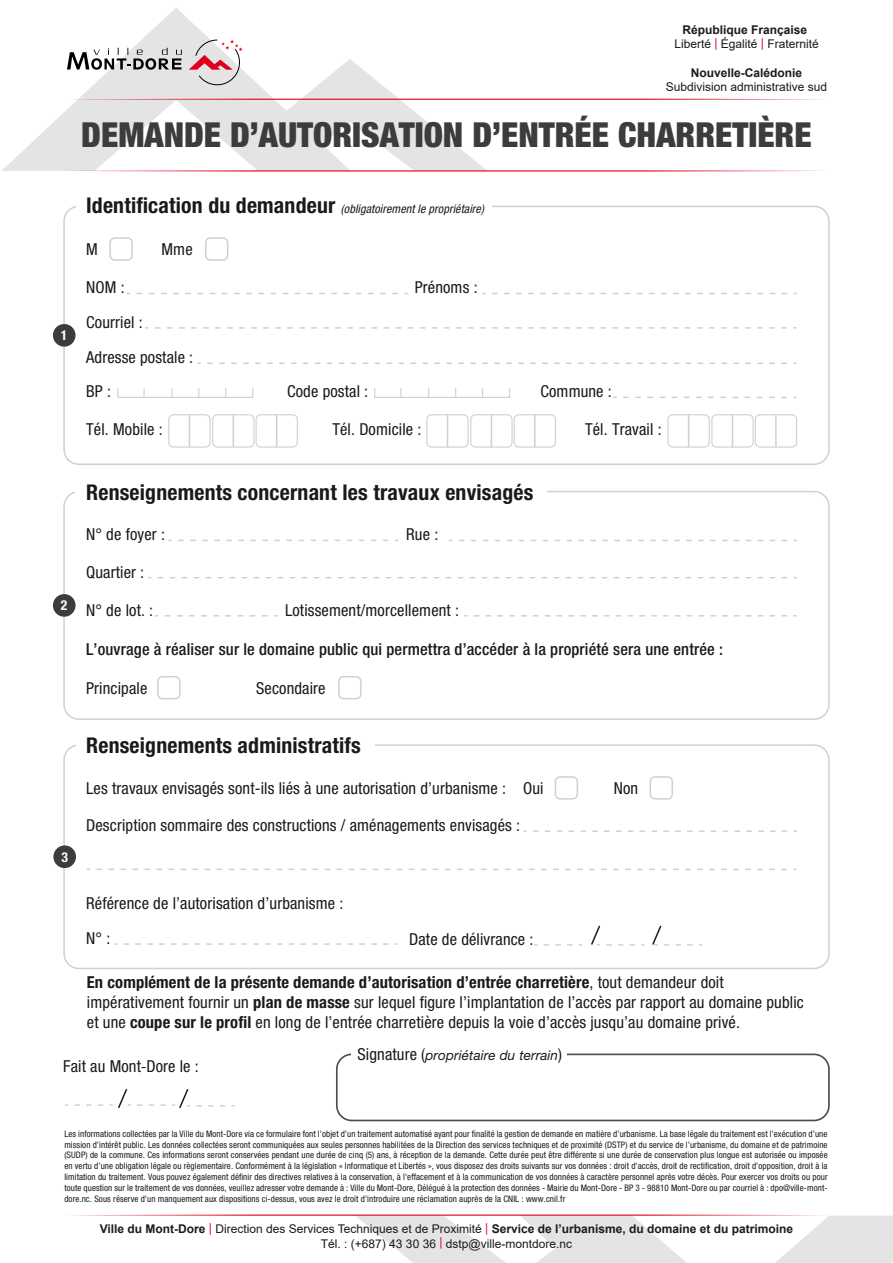
<style>
.page{position:relative;width:893px;height:1263px;background:#fff}
.page>*{position:absolute;margin:0;border:0;box-sizing:border-box;transform-origin:0 0}
.t1{font:900 condensed 34.5px "Helvetica Neue LT Std";color:#3c3c3b}
.t2{font:700 condensed 21.75px "Helvetica Neue LT Std";letter-spacing:.01em;color:#1a1a1a}
.t3{font:condensed 16.5px/19.8px "Helvetica Neue LT Std";letter-spacing:.01em;color:#1a1a1a}
.t4{font:500 condensed 16.5px "Helvetica Neue LT Std";letter-spacing:.01em;color:#1a1a1a}
.t5{font:700 condensed 13.65px "Helvetica Neue LT Std";color:#fff}
.t6{font:italic 13.5px "Helvetica Neue LT Std";letter-spacing:.01em;color:#1a1a1a}
.t7{font:12px/14.4px "Arial";color:#1a1a1a;text-align:center}
.t8{font:italic condensed 12px "Helvetica Neue LT Std";letter-spacing:.01em;color:#1a1a1a}
.t9{font:700 12px "Arial";color:#1a1a1a}
.t10{font:condensed 9px/10.8px "Helvetica Neue LT Std";letter-spacing:.01em;color:#1a1a1a;text-align:justify}
.s1{font-weight:700}
.s2{color:#e1001a}
.s3{font-weight:700;font-style:normal;font-size:21.75px}
.s4{font-family:"Myriad Pro";font-stretch:normal}
.s5{font-style:normal;font-stretch:condensed;font-size:16.5px}
</style>
<div class="page">
<svg style="left:2px;top:8px;width:484px;height:163px"></svg>
<svg style="left:189px;top:39px;width:54px;height:50px"></svg>
<svg style="left:67px;top:48px;width:115px;height:22px"></svg>
<svg style="left:137px;top:293px;width:270px;height:1px"></svg>
<svg style="left:71px;top:1214px;width:822px;height:49px"></svg>
<svg style="left:155px;top:327px;width:641px;height:2px"></svg>
<svg style="left:208px;top:363px;width:588px;height:1px"></svg>
<svg style="left:624px;top:397px;width:172px;height:1px"></svg>
<div style="left:63px;top:206px;width:767px;height:259px;border:2px solid #d0d0d0;border-radius:15px"></div>
<div style="left:76px;top:190px;width:415px;height:35px;background:#fff"></div>
<div style="left:109px;top:237px;width:24px;height:24px;border:1px solid #d0d0d0;border-radius:5px"></div>
<div style="left:157px;top:676px;width:24px;height:23px;border:1px solid #d0d0d0;border-radius:5px"></div>
<div style="left:338px;top:676px;width:24px;height:23px;border:1px solid #d0d0d0;border-radius:5px"></div>
<div style="left:205px;top:237px;width:23px;height:24px;border:1px solid #d0d0d0;border-radius:5px"></div>
<svg style="left:64px;top:98px;width:758px;height:2px;background:#eb8893"></svg>
<div style="left:168px;top:414px;width:43px;height:34px;border:1px solid #d0d0d0;border-radius:5px"></div>
<hr style="left:189px;top:415px;width:1px;height:32px;background:#d0d0d0">
<div style="left:212px;top:414px;width:42px;height:34px;border:1px solid #d0d0d0;border-radius:5px"></div>
<hr style="left:233px;top:415px;width:1px;height:32px;background:#d0d0d0">
<div style="left:256px;top:414px;width:42px;height:34px;border:1px solid #d0d0d0;border-radius:5px"></div>
<hr style="left:276px;top:415px;width:1px;height:32px;background:#d0d0d0">
<div style="left:426px;top:414px;width:43px;height:34px;border:1px solid #d0d0d0;border-radius:5px"></div>
<hr style="left:447px;top:415px;width:1px;height:32px;background:#d0d0d0">
<div style="left:470px;top:414px;width:43px;height:34px;border:1px solid #d0d0d0;border-radius:5px"></div>
<hr style="left:491px;top:415px;width:1px;height:32px;background:#d0d0d0">
<div style="left:514px;top:414px;width:42px;height:34px;border:1px solid #d0d0d0;border-radius:5px"></div>
<hr style="left:534px;top:415px;width:2px;height:32px;background:#d0d0d0">
<div style="left:667px;top:414px;width:43px;height:34px;border:1px solid #d0d0d0;border-radius:5px"></div>
<hr style="left:688px;top:415px;width:1px;height:32px;background:#d0d0d0">
<div style="left:711px;top:414px;width:43px;height:34px;border:1px solid #d0d0d0;border-radius:5px"></div>
<hr style="left:732px;top:415px;width:1px;height:32px;background:#d0d0d0">
<div style="left:755px;top:414px;width:42px;height:34px;border:1px solid #d0d0d0;border-radius:5px"></div>
<hr style="left:775px;top:415px;width:2px;height:32px;background:#d0d0d0">
<svg style="left:117px;top:388px;width:137px;height:10px"></svg>
<svg style="left:374px;top:388px;width:137px;height:10px"></svg>
<div style="left:53px;top:324px;width:23px;height:23px;background:#3c3c3b;border-radius:50%"></div>
<svg style="left:179px;top:540px;width:219px;height:1px"></svg>
<svg style="left:459px;top:540px;width:337px;height:1px"></svg>
<svg style="left:158px;top:577px;width:638px;height:1px"></svg>
<svg style="left:165px;top:615px;width:112px;height:1px"></svg>
<svg style="left:474px;top:615px;width:322px;height:1px"></svg>
<div style="left:63px;top:491px;width:767px;height:229px;border:2px solid #d0d0d0;border-radius:15px"></div>
<div style="left:76px;top:476px;width:471px;height:35px;background:#fff"></div>
<div style="left:53px;top:594px;width:23px;height:23px;background:#3c3c3b;border-radius:50%"></div>
<svg style="left:124px;top:943px;width:274px;height:2px"></svg>
<div style="left:555px;top:776px;width:23px;height:24px;border:1px solid #d0d0d0;border-radius:5px"></div>
<div style="left:650px;top:776px;width:23px;height:24px;border:1px solid #d0d0d0;border-radius:5px"></div>
<svg style="left:534px;top:830px;width:262px;height:2px"></svg>
<svg style="left:97px;top:868px;width:699px;height:2px"></svg>
<div style="left:63px;top:744px;width:767px;height:225px;border:2px solid #d0d0d0;border-radius:15px"></div>
<div style="left:76px;top:730px;width:299px;height:35px;background:#fff"></div>
<svg style="left:544px;top:944px;width:37px;height:2px"></svg>
<svg style="left:591px;top:925px;width:53px;height:21px"></svg>
<svg style="left:652px;top:925px;width:50px;height:21px"></svg>
<div style="left:53px;top:845px;width:23px;height:23px;background:#3c3c3b;border-radius:50%"></div>
<svg style="left:64px;top:170px;width:758px;height:2px;background:#ef8d98"></svg>
<svg style="left:75px;top:1089px;width:55px;height:19px"></svg>
<div style="left:336px;top:1053px;width:494px;height:68px;border:2px solid #4d4d4d;border-radius:15px"></div>
<div style="left:351px;top:1040px;width:215px;height:30px;background:#fff"></div>
<svg style="left:138px;top:1089px;width:52px;height:19px"></svg>
<svg style="left:197px;top:1105px;width:37px;height:1px"></svg>
<svg style="left:492px;top:293px;width:304px;height:1px"></svg>
<h3 class="t7" style="left:674px;top:22px;width:146px"><span class="s1">République Française<br></span>Liberté <span class="s2">|</span> Égalité <span class="s2">|</span> Fraternité</h3>
<h3 class="t9" style="left:691px;top:64px;width:113px">Nouvelle-Calédonie</h3>
<h3 class="t7" style="left:666px;top:80px;width:163px">Subdivision administrative sud</h3>
<h1 class="t1" style="left:81px;top:114px;width:732px">DEMANDE D’AUTORISATION D’ENTRÉE CHARRETIÈRE</h1>
<h3 class="t8" style="left:86px;top:202px;width:399px"><span class="s3">Identification du demandeur</span> (obligatoirement le propriétaire)</h3>
<h3 class="t3" style="left:162px;top:240px;width:33px">Mme</h3>
<h3 class="t3" style="left:86px;top:240px;width:13px">M</h3>
<h3 class="t5" style="left:61px;top:327px;width:8px">1</h3>
<h3 class="t3" style="left:86px;top:270px;width:58px;line-height:34.5px">NOM :<br>Courriel :</h3>
<h3 class="t3" style="left:86px;top:347px;width:109px">Adresse postale :</h3>
<h3 class="t3" style="left:415px;top:278px;width:64px">Prénoms :</h3>
<h3 class="t3" style="left:86px;top:381px;width:26px">BP :</h3>
<h3 class="t3" style="left:287px;top:381px;width:83px">Code postal :</h3>
<h3 class="t3" style="left:540px;top:381px;width:73px">Commune :</h3>
<h3 class="t3" style="left:86px;top:419px;width:78px">Tél. Mobile :</h3>
<h3 class="t3" style="left:332px;top:419px;width:91px">Tél. Domicile :</h3>
<h3 class="t3" style="left:585px;top:419px;width:78px">Tél. Travail :</h3>
<h3 class="t5" style="left:61px;top:597px;width:8px">2</h3>
<h3 class="t5" style="left:61px;top:848px;width:8px">3</h3>
<h2 class="t2" style="left:86px;top:479px;width:449px">Renseignements concernant les travaux envisagés</h2>
<h3 class="t3" style="left:86px;top:524px;width:80px">N° de foyer :</h3>
<h3 class="t3" style="left:406px;top:524px;width:34px">Rue :</h3>
<h3 class="t3" style="left:86px;top:562px;width:60px">Quartier :</h3>
<h3 class="t3" style="left:86px;top:600px;width:69px">N° de lot. :</h3>
<h3 class="t4" style="left:86px;top:639px;width:638px">L’ouvrage à réaliser sur le domaine public qui permettra d’accéder à la propriété sera une entrée :</h3>
<h3 class="t3" style="left:285px;top:600px;width:176px">Lotissement/morcellement :</h3>
<h3 class="t3" style="left:86px;top:678px;width:63px">Principale</h3>
<h3 class="t3" style="left:256px;top:678px;width:71px">Secondaire</h3>
<h2 class="t2" style="left:86px;top:732px;width:276px">Renseignements administratifs</h2>
<h3 class="t3" style="left:86px;top:778px;width:459px">Les travaux envisagés sont-ils liés à une autorisation d’urbanisme : Oui</h3>
<h3 class="t3" style="left:614px;top:779px;width:26px">Non</h3>
<h3 class="t3" style="left:86px;top:815px;width:435px">Description sommaire des constructions / aménagements envisagés :</h3>
<h3 class="t3" style="left:86px;top:893px;width:259px">Référence de l’autorisation d’urbanisme :</h3>
<h3 class="t3" style="left:86px;top:928px;width:26px">N° :</h3>
<h3 class="t3" style="left:409px;top:929px;width:126px">Date de délivrance :</h3>
<p class="t3" style="left:87px;top:972px;width:718px"><span class="s1">En complément de la présente demande d’autorisation d’entrée charretière</span>, tout demandeur doit impérativement fournir un <span class="s1">plan de masse</span> sur lequel figure l’implantation de l’accès par rapport au domaine public et une <span class="s1">coupe sur le profil</span> en long de l’entrée charretière depuis la voie d’accès jusqu’au domaine privé.</p>
<h3 class="t3" style="left:63px;top:1056px;width:137px">Fait au Mont<span class="s4">-</span>Dore le :</h3>
<h3 class="t6" style="left:357px;top:1047px;width:206px"><span class="s5">Signature (</span>propriétaire du terrain<span class="s5">)</span></h3>
<p class="t10" style="left:64px;top:1128px;width:765px">Les informations collectées par la Ville du Mont-Dore via ce formulaire font l’objet d’un traitement automatisé ayant pour finalité la gestion de demande en matière d’urbanisme. La base légale du traitement est l’exécution d’une mission d’intérêt public. Les données collectées seront communiquées aux seules personnes habilitées de la Direction des services techniques et de proximité (DSTP) et du service de l’urbanisme, du domaine et de patrimoine (SUDP) de la commune. Ces informations seront conservées pendant une durée de cinq (5) ans, à réception de la demande. Cette durée peut être différente si une durée de conservation plus longue est autorisée ou imposée en vertu d’une obligation légale ou règlementaire. Conformément à la législation « Informatique et Libertés », vous disposez des droits suivants sur vos données : droit d'accès, droit de rectification, droit d'opposition, droit à la limitation du traitement. Vous pouvez également définir des directives relatives à la conservation, à l'effacement et à la communication de vos données à caractère personnel après votre décès. Pour exercer vos droits ou pour toute question sur le traitement de vos données, veuillez adresser votre demande à : Ville du Mont-Dore, Délégué à la protection des données - Mairie du Mont-Dore - BP 3 - 98810 Mont-Dore ou par courriel à : dpo@ville-mont&shy;dore.nc. Sous réserve d'un manquement aux dispositions ci-dessus, vous avez le droit d'introduire une réclamation auprès de la CNIL : www.cnil.fr</p>
<h3 class="t7" style="left:100px;top:1221px;width:695px"><span class="s1">Ville du Mont-Dore</span> <span class="s2">|</span> Direction des Services Techniques et de Proximité <span class="s2">|</span> <span class="s1">Service de l’urbanisme, du domaine et du patrimoine<br></span>Tél. : (+687) 43 30 36 <span class="s2">|</span> dstp@ville-montdore.nc</h3>
</div>
